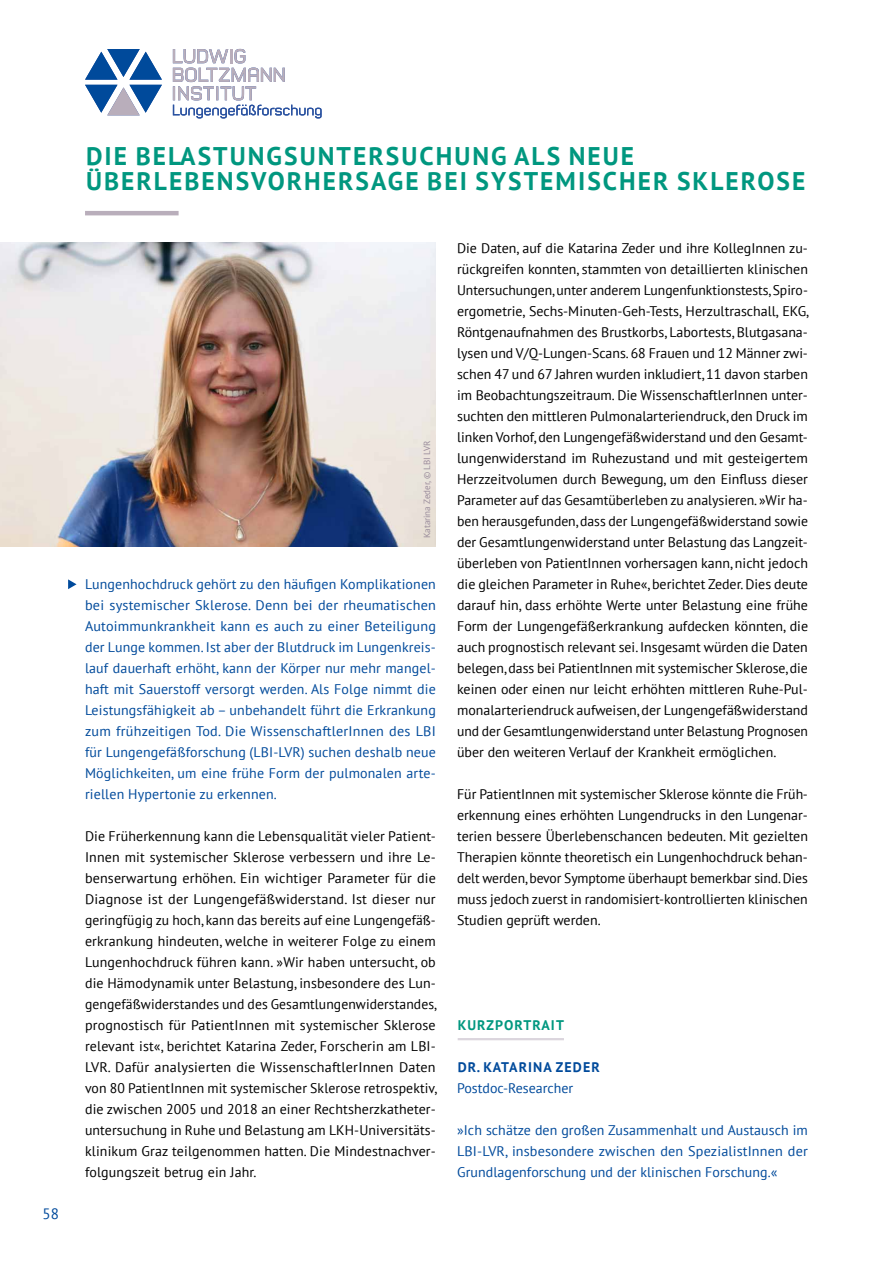
<style>
.page{position:relative;width:893px;height:1263px;background:#fff}
.page>*{position:absolute;margin:0;border:0;box-sizing:border-box;transform-origin:0 0}
.t1{font:700 25.5px/25.5px "PT Sans";letter-spacing:.08em;color:#00977f}
.t2{font:15px "PT Sans";color:#004a9b}
.t3{font:13.95px/21px "PT Sans";color:#000;text-align:justify}
.t4{font:13.95px/21px "PT Sans";letter-spacing:.005em;color:#004a9b;text-align:justify}
.t5{font:700 13.95px "PT Sans";letter-spacing:.08em;color:#004a9b}
.t6{font:700 13.95px "PT Sans";letter-spacing:.08em;color:#00977f}
.t7{font:9px "PT Sans";color:#988a9a}
</style>
<div class="page">
<hr style="left:458px;top:1038px;width:106px;height:2px;background:#dbd5dd">
<svg style="left:68px;top:579px;width:9px;height:10px"></svg>
<hr style="left:85px;top:211px;width:94px;height:4px;background:#b9aebb">
<img style="left:0;top:242px;width:436px;height:305px">
<svg style="left:85px;top:49px;width:77px;height:66px"></svg>
<svg style="left:173px;top:49px;width:149px;height:69px"></svg>
<p class="t2" style="left:43px;top:1204px;width:18px">58</p>
<h1 class="t1" style="left:86px;top:142px;width:721px">DIE BELASTUNGSUNTERSUCHUNG ALS NEUE<br>ÜBERLEBENSVORHERSAGE BEI SYSTEMISCHER SKLEROSE</h1>
<p class="t7" style="left:421px;top:538px;width:99px;rotate:-90deg">Katarina Zeder, © LBI LVR</p>
<p class="t4" style="left:85px;top:573px;width:352px">Lungenhochdruck gehört zu den häufigen Komplikationen bei systemischer Sklerose. Denn bei der rheumatischen Autoimmunkrankheit kann es auch zu einer Beteiligung der Lunge kommen. Ist aber der Blutdruck im Lungenkreis&shy;lauf dauerhaft erhöht, kann der Körper nur mehr mangel&shy;haft mit Sauerstoff versorgt werden. Als Folge nimmt die Leistungsfähigkeit ab – unbehandelt führt die Erkrankung zum frühzeitigen Tod. Die WissenschaftlerInnen des LBI für Lungengefäßforschung (LBI-LVR) suchen deshalb neue Möglichkeiten, um eine frühe Form der pulmonalen arte&shy;riellen Hypertonie zu erkennen.</p>
<p class="t3" style="left:85px;top:825px;width:353px">Die Früherkennung kann die Lebensqualität vieler Patient-Innen mit systemischer Sklerose verbessern und ihre Le&shy;benserwartung erhöhen. Ein wichtiger Parameter für die Diagnose ist der Lungengefäßwiderstand. Ist dieser nur geringfügig zu hoch, kann das bereits auf eine Lungengefäß&shy;erkrankung hindeuten, welche in weiterer Folge zu einem Lungenhochdruck führen kann. »Wir haben untersucht, ob die Hämodynamik unter Belastung, insbesondere des Lun&shy;gengefäßwiderstandes und des Gesamtlungenwiderstandes, prognostisch für PatientInnen mit systemischer Sklerose relevant ist«, berichtet Katarina Zeder, Forscherin am LBI-LVR. Dafür analysierten die WissenschaftlerInnen Daten von 80 PatientInnen mit systemischer Sklerose retrospektiv, die zwischen 2005 und 2018 an einer Rechtsherzkatheter&shy;untersuchung in Ruhe und Belastung am LKH-Universitäts&shy;klinikum Graz teilgenommen hatten. Die Mindestnachver&shy;folgungszeit betrug ein Jahr.</p>
<p class="t3" style="left:457px;top:237px;width:353px">Die Daten, auf die Katarina Zeder und ihre KollegInnen zu&shy;rückgreifen konnten, stammten von detaillierten klinischen Untersuchungen, unter anderem Lungenfunktionstests, Spiro&shy;ergometrie, Sechs-Minuten-Geh-Tests, Herzultraschall, EKG, Röntgenaufnahmen des Brustkorbs, Labortests, Blutgasana&shy;lysen und V/Q-Lungen-Scans. 68 Frauen und 12 Männer zwi&shy;schen 47 und 67 Jahren wurden inkludiert, 11 davon starben im Beobachtungszeitraum. Die WissenschaftlerInnen unter&shy;suchten den mittleren Pulmonalarteriendruck, den Druck im linken Vorhof, den Lungengefäßwiderstand und den Gesamt&shy;lungenwiderstand im Ruhezustand und mit gesteigertem Herzzeitvolumen durch Bewegung, um den Einfluss dieser Parameter auf das Gesamtüberleben zu analysieren. »Wir ha&shy;ben herausgefunden, dass der Lungengefäßwiderstand sowie der Gesamtlungenwiderstand unter Belastung das Langzeit&shy;überleben von PatientInnen vorhersagen kann, nicht jedoch die gleichen Parameter in Ruhe«, berichtet Zeder. Dies deute darauf hin, dass erhöhte Werte unter Belastung eine frühe Form der Lungengefäßerkrankung aufdecken könnten, die auch prognostisch relevant sei. Insgesamt würden die Daten belegen, dass bei PatientInnen mit systemischer Sklerose, die keinen oder einen nur leicht erhöhten mittleren Ruhe-Pul&shy;monalarteriendruck aufweisen, der Lungengefäßwiderstand und der Gesamtlungenwiderstand unter Belastung Prognosen über den weiteren Verlauf der Krankheit ermöglichen.</p>
<p class="t3" style="left:457px;top:783px;width:352px">Für PatientInnen mit systemischer Sklerose könnte die Früh&shy;erkennung eines erhöhten Lungendrucks in den Lungenar&shy;terien bessere Überlebenschancen bedeuten. Mit gezielten Therapien könnte theoretisch ein Lungenhochdruck behan&shy;delt werden, bevor Symptome überhaupt bemerkbar sind. Dies muss jedoch zuerst in randomisiert-kontrollierten klinischen Studien geprüft werden.</p>
<p class="t6" style="left:458px;top:1016px;width:108px">KURZPORTRAIT</p>
<p class="t5" style="left:458px;top:1058px;width:144px">DR. KATARINA ZEDER</p>
<p class="t4" style="left:457px;top:1077px;width:118px">Postdoc-Researcher</p>
<p class="t4" style="left:457px;top:1119px;width:352px">»Ich schätze den großen Zusammenhalt und Austausch im LBI-LVR, insbesondere zwischen den SpezialistInnen der Grundlagenforschung und der klinischen Forschung.«</p>
</div>
